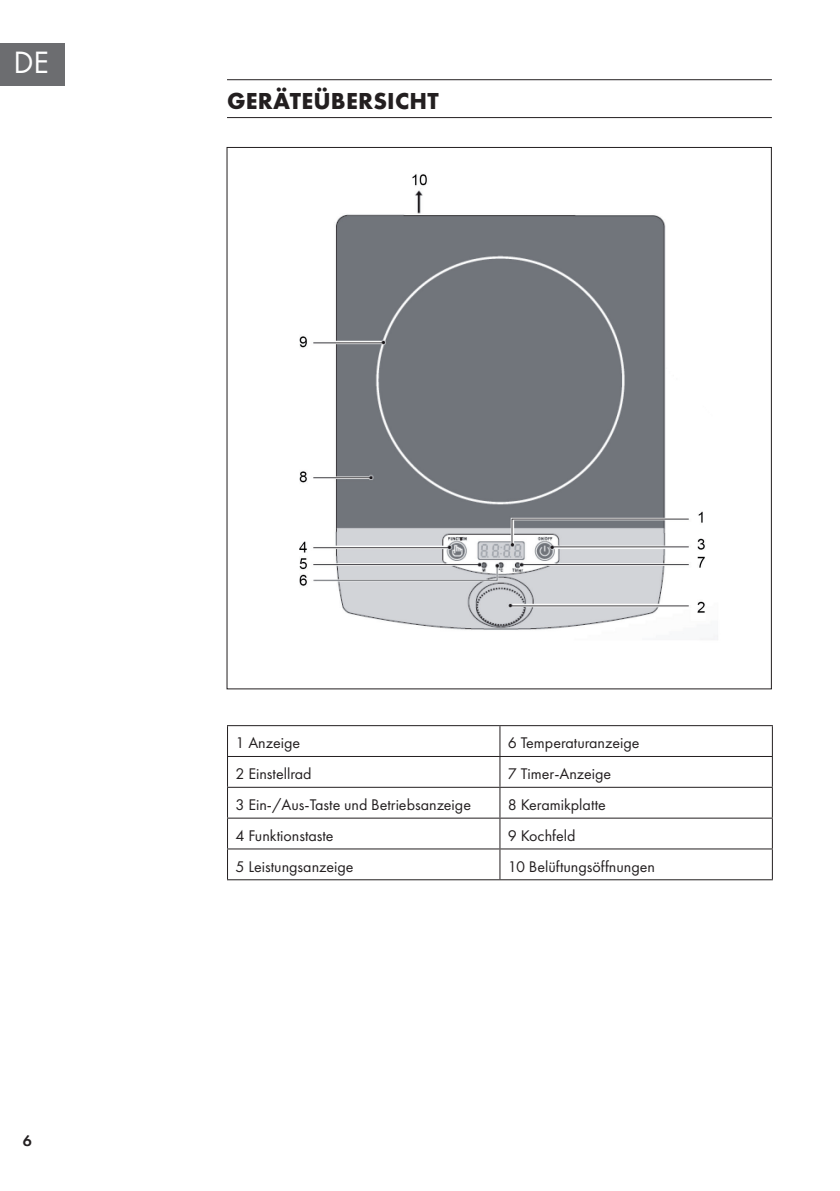
<style>
.page{position:relative;width:840px;height:1191px;background:#fff}
.page>*{position:absolute;margin:0;border:0;box-sizing:border-box;transform-origin:0 0}
.t1{font:32px "Futura PTW08";color:#fff}
.t2{font:700 24px "Futura PTW08";letter-spacing:.01em;color:#231f20}
.t3{font:16px "Futura PTW08";color:#231f20}
.t4{font:600 16px "Futura PTW08";color:#231f20}
</style>
<div class="page">
<div style="left:0;top:43px;width:65px;height:42px;background:#6c6d70"></div>
<hr style="left:227px;top:79px;width:544px;height:1px;background:#231f20">
<hr style="left:227px;top:117px;width:544px;height:1px;background:#231f20">
<hr style="left:227px;top:725px;width:272px;height:1px;background:#231f20">
<hr style="left:227px;top:726px;width:1px;height:30px;background:#231f20">
<hr style="left:499px;top:725px;width:273px;height:1px;background:#231f20">
<hr style="left:499px;top:726px;width:1px;height:30px;background:#231f20">
<hr style="left:771px;top:726px;width:1px;height:30px;background:#231f20">
<hr style="left:227px;top:756px;width:272px;height:1px;background:#231f20">
<hr style="left:227px;top:757px;width:1px;height:30px;background:#231f20">
<hr style="left:499px;top:756px;width:273px;height:1px;background:#231f20">
<hr style="left:499px;top:757px;width:1px;height:30px;background:#231f20">
<hr style="left:771px;top:757px;width:1px;height:30px;background:#231f20">
<hr style="left:227px;top:787px;width:272px;height:1px;background:#231f20">
<svg style="left:227px;top:788px;width:1px;height:29px"></svg>
<hr style="left:499px;top:787px;width:273px;height:1px;background:#231f20">
<svg style="left:499px;top:788px;width:1px;height:29px"></svg>
<svg style="left:771px;top:788px;width:1px;height:29px"></svg>
<hr style="left:227px;top:817px;width:272px;height:1px;background:#231f20">
<hr style="left:227px;top:818px;width:1px;height:30px;background:#231f20">
<hr style="left:499px;top:817px;width:273px;height:1px;background:#231f20">
<hr style="left:499px;top:818px;width:1px;height:30px;background:#231f20">
<hr style="left:771px;top:818px;width:1px;height:30px;background:#231f20">
<hr style="left:227px;top:848px;width:272px;height:1px;background:#231f20">
<hr style="left:227px;top:849px;width:1px;height:30px;background:#231f20">
<hr style="left:499px;top:848px;width:273px;height:1px;background:#231f20">
<hr style="left:499px;top:849px;width:1px;height:30px;background:#231f20">
<hr style="left:771px;top:849px;width:1px;height:30px;background:#231f20">
<hr style="left:227px;top:879px;width:272px;height:1px;background:#231f20">
<hr style="left:499px;top:879px;width:273px;height:1px;background:#231f20">
<img style="left:299px;top:174px;width:419px;height:466px">
<h1 class="t1" style="left:13px;top:43px;width:37px">DE</h1>
<h2 class="t2" style="left:227px;top:85px;width:213px">GERÄTEÜBERSICHT</h2>
<p class="t4" style="left:23px;top:1130px;width:11px">6</p>
<p class="t3" style="left:235px;top:733px;width:66px">1 Anzeige</p>
<p class="t3" style="left:507px;top:733px;width:133px">6 Temperaturanzeige</p>
<p class="t3" style="left:235px;top:764px;width:78px">2 Einstellrad</p>
<p class="t3" style="left:507px;top:764px;width:105px">7 Timer-Anzeige</p>
<p class="t3" style="left:235px;top:795px;width:237px">3 Ein-/Aus-Taste und Betriebsanzeige</p>
<p class="t3" style="left:507px;top:795px;width:99px">8 Keramikplatte</p>
<p class="t3" style="left:235px;top:826px;width:100px">4 Funktionstaste</p>
<p class="t3" style="left:507px;top:826px;width:69px">9 Kochfeld</p>
<p class="t3" style="left:235px;top:857px;width:119px">5 Leistungsanzeige</p>
<p class="t3" style="left:507px;top:857px;width:148px">10 Belüftungsöffnungen</p>
</div>
